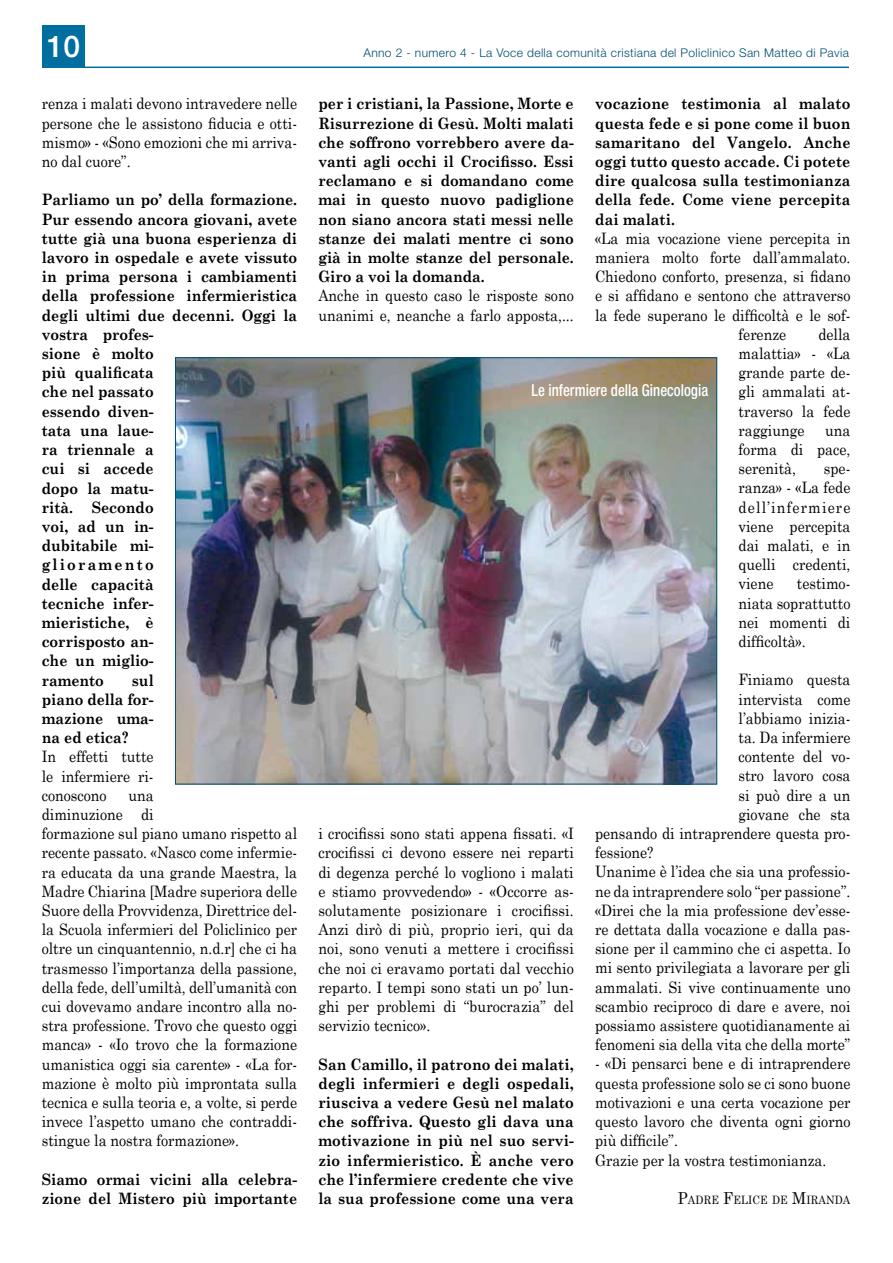
<style>
.page{position:relative;width:893px;height:1263px;background:#fff}
.page>*{position:absolute;margin:0;border:0;box-sizing:border-box;transform-origin:0 0}
.t1{font:500 30px "Helvetica Neue";color:#fff}
.t2{font:500 condensed 16.5px "Helvetica Neue";color:#fff;scale:.9 1}
.t3{font:15.75px/19.2px "Century Schoolbook";color:#000;text-align:justify;scale:.9 1}
.t4{font:700 15.75px/19.2px "Century Schoolbook";color:#000;text-align:justify;scale:.9 1}
.t5{font:300 12px "Helvetica Neue";letter-spacing:.03em;color:#004d70}
.t6{font:11.55px "Century Schoolbook";letter-spacing:.015em;color:#000;scale:.9 1}
.s1{font-size:16.5px}
</style>
<div class="page">
<div style="left:43px;top:26px;width:42px;height:42px;background:#006f9f"></div>
<hr style="left:84px;top:67px;width:765px;height:1px;background:#006f9f">
<img style="left:177px;top:359px;width:538px;height:423px">
<h1 class="t1" style="left:47px;top:28px;width:35px">10</h1>
<p class="t3" style="left:42px;top:94px;width:285px">renza i malati devono intravedere nelle persone che le assistono fiducia e otti&shy;mismo» - «Sono emozioni che mi arriva&shy;no dal cuore”.</p>
<p class="t4" style="left:42px;top:190px;width:285px;text-align:left">Parliamo un po’ della formazione.<br>Pur essendo ancora giovani, avete tutte già una buona esperienza di lavoro in ospedale e avete vissuto in prima persona i cambiamenti della professione infermieristica degli ultimi due decenni. Oggi la vostra profes-<br>sione è molto<br>più qualificata<br>che nel passato<br>essendo diven-<br>tata una laue-<br>ra triennale a<br>cui si accede<br>dopo la matu-<br>rità. Secondo<br>voi, ad un in-<br>dubitabile mi-<br>glioramento<br>delle capacità<br>tecniche infer-<br>mieristiche, è<br>corrisposto an-<br>che un miglio-<br>ramento</p>
<p class="t4" style="left:42px;top:670px;width:126px;text-indent:90px">sul piano della for&shy;mazione uma&shy;na ed etica?</p>
<p class="t3" style="left:42px;top:747px;width:126px">In effetti tutte le infermiere ri&shy;conoscono</p>
<p class="t3" style="left:42px;top:785px;width:285px;text-align:left;text-indent:87px">una<br>diminuzione di<br>formazione sul piano umano rispetto al recente passato. «Nasco come infermie&shy;ra educata da una grande Maestra, la Madre Chiarina [Madre superiora delle Suore della Provvidenza, Direttrice del&shy;la Scuola infermieri del Policlinico per oltre un cinquantennio, n.d.r] che ci ha trasmesso l’importanza della passione, della fede, dell’umiltà, dell’umanità con cui dovevamo andare incontro alla no&shy;stra professione. Trovo che questo oggi manca» - «Io trovo che la formazione umanistica oggi sia carente» - «La for&shy;mazione è molto più improntata sulla tecnica e sulla teoria e, a volte, si perde invece l’aspetto umano che contraddi&shy;stingue la nostra formazione».</p>
<p class="t4" style="left:42px;top:1169px;width:285px">Siamo ormai vicini alla celebra&shy;zione del Mistero più importante</p>
<p class="t5" style="left:363px;top:45px;width:487px">Anno 2 - numero 4 - La Voce della comunità cristiana del Policlinico San Matteo di Pavia</p>
<p class="t4" style="left:595px;top:94px;width:285px">vocazione testimonia al malato questa fede e si pone come il buon samaritano del Vangelo. Anche oggi tutto questo accade. Ci potete dire qualcosa sulla testimonianza della fede. Come viene percepita dai malati.</p>
<p class="t3" style="left:595px;top:228px;width:285px">«La mia vocazione viene percepita in</p>
<p class="t3" style="left:595px;top:247px;width:285px">maniera molto forte dall’ammalato.</p>
<p class="t3" style="left:595px;top:267px;width:285px">Chiedono conforto, presenza, si fidano</p>
<p class="t3" style="left:595px;top:286px;width:285px">e si affidano e sentono che attraverso</p>
<p class="t3" style="left:595px;top:305px;width:285px">la fede superano le difficoltà e le sof-</p>
<p class="t3" style="left:738px;top:324px;width:55px">ferenze</p>
<p class="t4" style="left:318px;top:94px;width:285px">per i cristiani, la Passione, Morte e Risurrezione di Gesù. Molti malati che soffrono vorrebbero avere da&shy;vanti agli occhi il Crocifisso. Essi reclamano e si domandano come mai in questo nuovo padiglione non siano ancora stati messi nelle stanze dei malati mentre ci sono già in molte stanze del personale.<br>Giro a voi la domanda.</p>
<p class="t3" style="left:318px;top:286px;width:285px">Anche in questo caso le risposte sono unanimi e, neanche a farlo apposta,...</p>
<p class="t3" style="left:738px;top:324px;width:126px;text-indent:80px">della malattia» - «La grande parte de&shy;gli ammalati at&shy;traverso la fede raggiunge</p>
<p class="t2" style="left:531px;top:380px;width:198px">Le infermiere della Ginecologia</p>
<p class="t3" style="left:738px;top:420px;width:126px;text-indent:87px">una forma di pace, serenità,</p>
<p class="t3" style="left:738px;top:459px;width:126px;text-indent:85px">spe&shy;ranza» - «La fede dell’infermiere viene percepita dai malati, e in quelli credenti, viene</p>
<p class="t3" style="left:738px;top:574px;width:126px;text-indent:58px">testimo&shy;niata soprattutto nei momenti di difficoltà».</p>
<p class="t3" style="left:738px;top:670px;width:126px">Finiamo questa</p>
<p class="t3" style="left:738px;top:689px;width:126px">intervista come</p>
<p class="t3" style="left:738px;top:708px;width:126px">l’abbiamo inizia-</p>
<p class="t3" style="left:738px;top:727px;width:126px">ta. Da infermiere</p>
<p class="t3" style="left:738px;top:747px;width:126px">contente del vo-</p>
<p class="t3" style="left:738px;top:766px;width:126px">stro lavoro cosa</p>
<p class="t3" style="left:738px;top:785px;width:126px">si può dire a un</p>
<p class="t3" style="left:738px;top:804px;width:126px">giovane che sta</p>
<p class="t3" style="left:595px;top:823px;width:285px">pensando di intraprendere questa pro-</p>
<p class="t3" style="left:595px;top:842px;width:67px">fessione?</p>
<p class="t3" style="left:595px;top:862px;width:285px">Unanime è l’idea che sia una professio-</p>
<p class="t3" style="left:595px;top:881px;width:285px">ne da intraprendere solo “per passione”.</p>
<p class="t3" style="left:595px;top:900px;width:285px">«Direi che la mia professione dev’esse-</p>
<p class="t3" style="left:595px;top:919px;width:285px">re dettata dalla vocazione e dalla pas-</p>
<p class="t3" style="left:595px;top:938px;width:285px">sione per il cammino che ci aspetta. Io</p>
<p class="t3" style="left:595px;top:958px;width:285px">mi sento privilegiata a lavorare per gli</p>
<p class="t3" style="left:595px;top:977px;width:285px">ammalati. Si vive continuamente uno</p>
<p class="t3" style="left:595px;top:996px;width:285px">scambio reciproco di dare e avere, noi</p>
<p class="t3" style="left:595px;top:1015px;width:285px">possiamo assistere quotidianamente ai</p>
<p class="t3" style="left:595px;top:1034px;width:285px">fenomeni sia della vita che della morte”</p>
<p class="t3" style="left:595px;top:1054px;width:285px;text-align:left">- «Di pensarci bene e di intraprendere questa professione solo se ci sono buone motivazioni e una certa vocazione per questo lavoro che diventa ogni giorno più difficile”.<br>Grazie per la vostra testimonianza.</p>
<p class="t6" style="left:678px;top:1192px;width:193px"><span class="s1">P</span>ADRE <span class="s1">F</span>ELICE DE <span class="s1">M</span>IRANDA</p>
<p class="t3" style="left:318px;top:823px;width:285px">i crocifissi sono stati appena fissati. «I crocifissi ci devono essere nei reparti di degenza perché lo vogliono i malati e stiamo provvedendo» - «Occorre as&shy;solutamente posizionare i crocifissi.<br>Anzi dirò di più, proprio ieri, qui da noi, sono venuti a mettere i crocifissi che noi ci eravamo portati dal vecchio reparto. I tempi sono stati un po’ lun&shy;ghi per problemi di “burocrazia” del servizio tecnico».</p>
<p class="t4" style="left:318px;top:1054px;width:285px">San Camillo, il patrono dei malati, degli infermieri e degli ospedali, riusciva a vedere Gesù nel malato che soffriva. Questo gli dava una motivazione in più nel suo servi&shy;zio infermieristico. È anche vero che l’infermiere credente che vive la sua professione come una vera</p>
</div>
